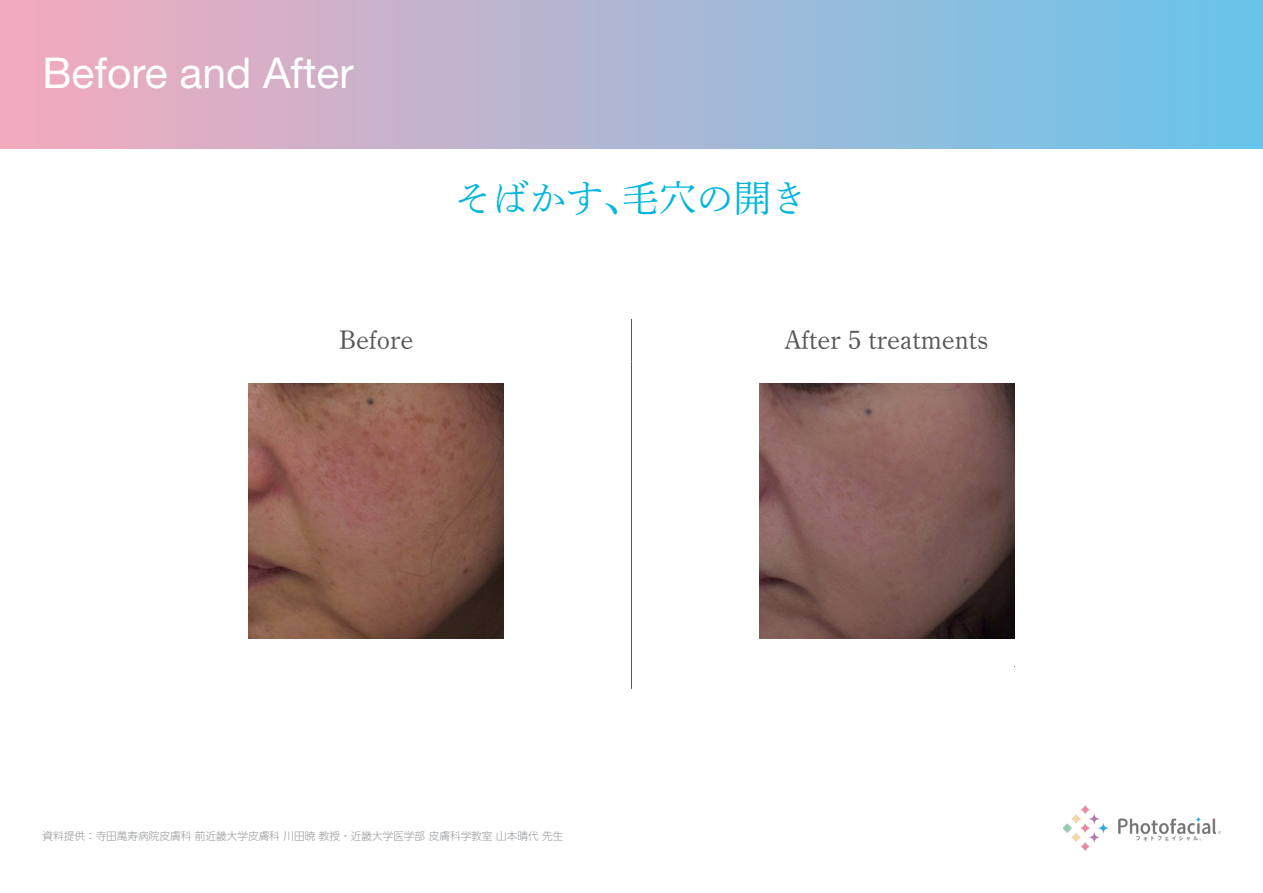
<style>
.page{position:relative;width:1263px;height:893px;background:#fff}
.page>*{position:absolute;margin:0;border:0;box-sizing:border-box;transform-origin:0 0}
.t1{font:42.45px "Helvetica Neue LT Std";color:#fff}
.t2{font:37.2px "DNP Shuei Min Pr 6 L";color:#00b6dd}
.t3{font:26.55px "DNP Shuei Min Pr 6 L";color:#57585a}
.t4{font:300 10.65px "UD Shin Go Pr 6 N";color:#999b9e}
</style>
<div class="page">
<div style="left:0;top:0;width:1263px;height:149px;background:linear-gradient(to right,#f4aabd,#68c5eb)"></div>
<img style="left:1063px;top:805px;width:157px;height:45px">
<hr style="left:631px;top:319px;width:1px;height:42px;background:#57585a">
<hr style="left:631px;top:361px;width:1px;height:328px;background:#57585a">
<img style="left:249px;top:384px;width:255px;height:255px">
<img style="left:759px;top:384px;width:255px;height:254px">
<h1 class="t1" style="left:43px;top:48px;width:313px">Before and After</h1>
<p class="t2" style="left:455px;top:163px;width:355px">そばかす、毛穴の開き</p>
<p class="t3" style="left:339px;top:316px;width:76px">Before</p>
<p class="t3" style="left:785px;top:316px;width:205px">After 5 treatments</p>
<p class="t4" style="left:43px;top:827px;width:522px">資料提供：寺田萬寿病院皮膚科 前近畿大学皮膚科 川田暁 教授・近畿大学医学部 皮膚科学教室 山本晴代 先生</p>
</div>
